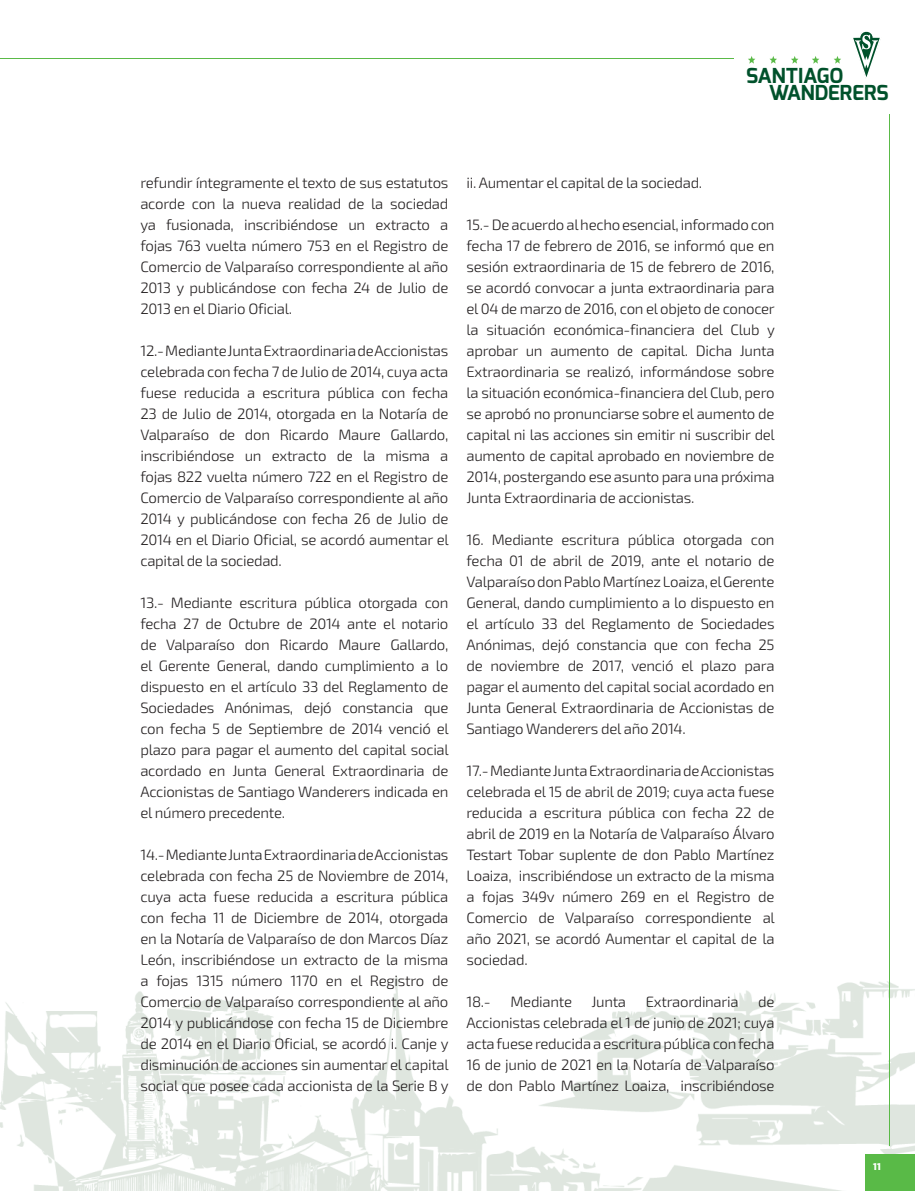
<style>
.page{position:relative;width:915px;height:1191px;background:#fff}
.page>*{position:absolute;margin:0;border:0;box-sizing:border-box;transform-origin:0 0}
.t1{font:700 20.55px/17.2px "Exo";color:#00512b}
.t2{font:300 15px/21px "Exo 2";letter-spacing:-.02em;color:#231f20;text-align:justify}
.t3{font:700 10.8px "Apex New";color:#fff}
</style>
<div class="page">
<img style="left:808px;top:58px;width:106px;height:1133px">
<img style="left:1px;top:976px;width:807px;height:215px">
<div style="left:865px;top:1154px;width:49px;height:37px;background:#59ba47"></div>
<svg style="left:850px;top:31px;width:31px;height:51px"></svg>
<svg style="left:748px;top:56px;width:7px;height:8px"></svg>
<svg style="left:811px;top:56px;width:8px;height:8px"></svg>
<svg style="left:833px;top:56px;width:7px;height:8px"></svg>
<svg style="left:769px;top:56px;width:7px;height:8px"></svg>
<svg style="left:791px;top:56px;width:7px;height:8px"></svg>
<hr style="left:0;top:59px;width:733px;height:1px;background:#5aba47">
<hr style="left:889px;top:114px;width:1px;height:1031px;background:#5aba47">
<h1 class="t1" style="left:768px;top:67px;width:121px;text-indent:-23px">SANTIAGO<br>WANDERERS</h1>
<p class="t2" style="left:140px;top:172px;width:309px">refundir íntegramente el texto de sus estatutos acorde con la nueva realidad de la sociedad ya fusionada, inscribiéndose un extracto a fojas 763 vuelta número 753 en el Registro de Comercio de Valparaíso correspondiente al año 2013 y publicándose con fecha 24 de Julio de 2013 en el Diario Oficial.</p>
<p class="t2" style="left:140px;top:340px;width:310px">12.- Mediante Junta Extraordinaria de Accionistas celebrada con fecha 7 de Julio de 2014, cuya acta fuese reducida a escritura pública con fecha 23 de Julio de 2014, otorgada en la Notaría de Valparaíso de don Ricardo Maure Gallardo, inscribiéndose un extracto de la misma a fojas 822 vuelta número 722 en el Registro de Comercio de Valparaíso correspondiente al año 2014 y publicándose con fecha 26 de Julio de 2014 en el Diario Oficial, se acordó aumentar el capital de la sociedad.</p>
<p class="t2" style="left:140px;top:592px;width:310px">13.- Mediante escritura pública otorgada con fecha 27 de Octubre de 2014 ante el notario de Valparaíso don Ricardo Maure Gallardo, el Gerente General, dando cumplimiento a lo dispuesto en el artículo 33 del Reglamento de Sociedades Anónimas, dejó constancia que con fecha 5 de Septiembre de 2014 venció el plazo para pagar el aumento del capital social acordado en Junta General Extraordinaria de Accionistas de Santiago Wanderers indicada en el número precedente.</p>
<p class="t2" style="left:140px;top:844px;width:310px">14.- Mediante Junta Extraordinaria de Accionistas celebrada con fecha 25 de Noviembre de 2014, cuya acta fuese reducida a escritura pública con fecha 11 de Diciembre de 2014, otorgada en la Notaría de Valparaíso de don Marcos Díaz León, inscribiéndose un extracto de la misma a fojas 1315 número 1170 en el Registro de Comercio de Valparaíso correspondiente al año 2014 y publicándose con fecha 15 de Diciembre de 2014 en el Diario Oficial, se acordó i. Canje y disminución de acciones sin aumentar el capital social que posee cada accionista de la Serie B y</p>
<p class="t2" style="left:466px;top:172px;width:237px">ii. Aumentar el capital de la sociedad.</p>
<p class="t2" style="left:466px;top:214px;width:310px">15.- De acuerdo al hecho esencial, informado con fecha 17 de febrero de 2016, se informó que en sesión extraordinaria de 15 de febrero de 2016, se acordó convocar a junta extraordinaria para el 04 de marzo de 2016, con el objeto de conocer la situación económica-financiera del Club y aprobar un aumento de capital. Dicha Junta Extraordinaria se realizó, informándose sobre la situación económica-financiera del Club, pero se aprobó no pronunciarse sobre el aumento de capital ni las acciones sin emitir ni suscribir del aumento de capital aprobado en noviembre de 2014, postergando ese asunto para una próxima Junta Extraordinaria de accionistas.</p>
<p class="t2" style="left:466px;top:529px;width:309px">16. Mediante escritura pública otorgada con fecha 01 de abril de 2019, ante el notario de Valparaíso don Pablo Martínez Loaiza, el Gerente General, dando cumplimiento a lo dispuesto en el artículo 33 del Reglamento de Sociedades Anónimas, dejó constancia que con fecha 25 de noviembre de 2017, venció el plazo para pagar el aumento del capital social acordado en Junta General Extraordinaria de Accionistas de Santiago Wanderers del año 2014.</p>
<p class="t2" style="left:466px;top:760px;width:310px">17.- Mediante Junta Extraordinaria de Accionistas celebrada el 15 de abril de 2019; cuya acta fuese reducida a escritura pública con fecha 22 de abril de 2019 en la Notaría de Valparaíso Álvaro Testart Tobar suplente de don Pablo Martínez Loaiza, inscribiéndose un extracto de la misma a fojas 349v número 269 en el Registro de Comercio de Valparaíso correspondiente al año 2021, se acordó Aumentar el capital de la sociedad.</p>
<p class="t2" style="left:466px;top:991px;width:26px">18.-</p>
<p class="t2" style="left:510px;top:991px;width:63px">Mediante</p>
<p class="t2" style="left:591px;top:991px;width:36px">Junta</p>
<p class="t2" style="left:645px;top:991px;width:94px">Extraordinaria</p>
<p class="t2" style="left:466px;top:991px;width:309px;text-indent:291px">de Accionistas celebrada el 1 de junio de 2021; cuya acta fuese reducida a escritura pública con fecha 16 de junio de 2021 en la Notaría de Valparaíso de don Pablo Martínez Loaiza, inscribiéndose</p>
<p class="t3" style="left:872px;top:1157px;width:9px">11</p>
</div>
